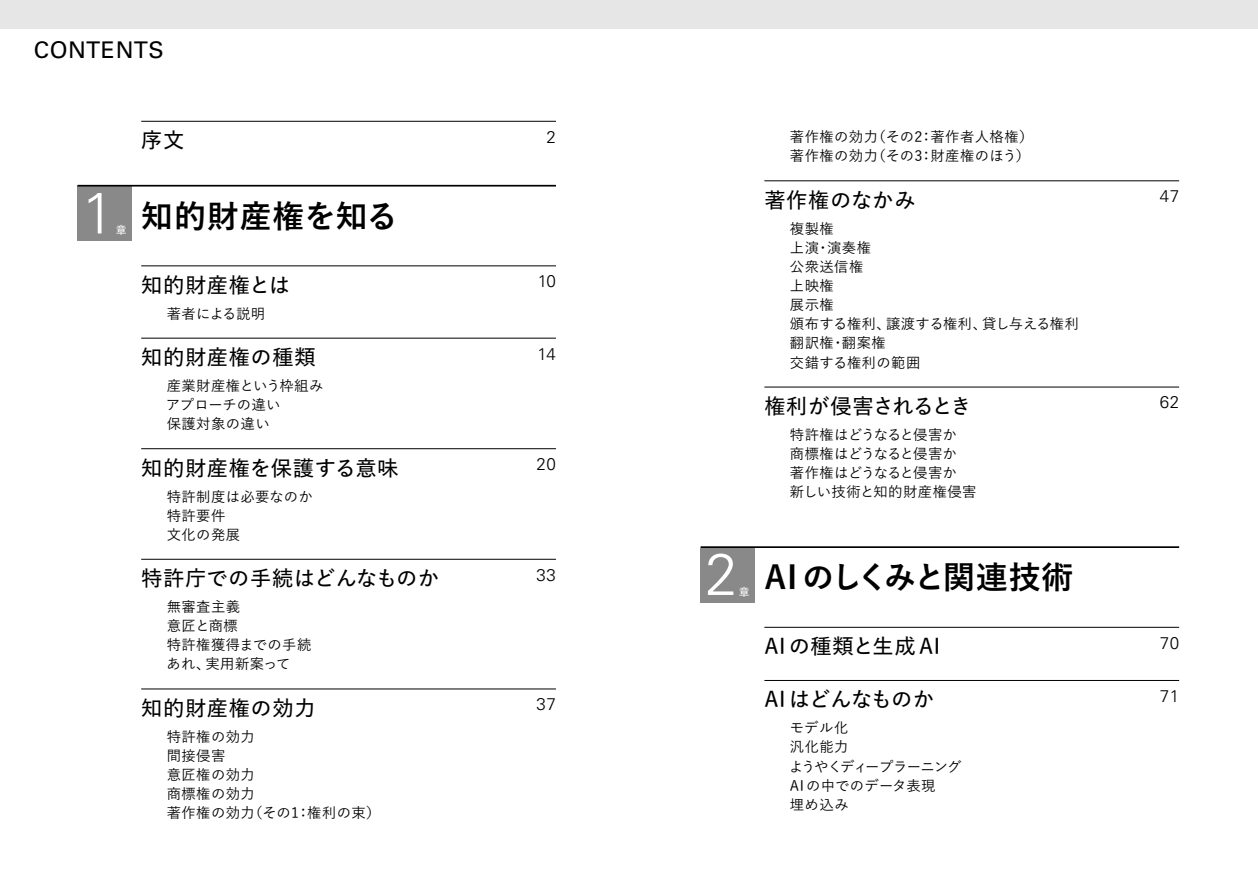
<style>
.page{position:relative;width:1258px;height:894px;background:#fff}
.page>*{position:absolute;margin:0;border:0;box-sizing:border-box;transform-origin:0 0}
.t1{font:300 58.5px "Univers LT Std";color:#fff}
.t2{font:700 31.95px "Yu Go Pr 6 N";letter-spacing:-.07em;color:#000}
.t3{font:700 31.95px "Yu Go Pr 6 N";letter-spacing:.03em;color:#000}
.t4{font:22.95px "Univers LT Std";letter-spacing:.03em;color:#000}
.t5{font:600 21.3px "Yu Go Pr 6 N";letter-spacing:.025em;color:#000}
.t6{font:600 21.3px "Yu Go Pr 6 N";letter-spacing:-.04em;color:#000}
.t7{font:600 21.3px "Yu Go Pr 6 N";letter-spacing:-.03em;color:#000}
.t8{font:300 16.95px "Univers LT Std";letter-spacing:.03em;color:#000}
.t9{font:500 14.4px/19.2px "Yu Go Pr 6 N";letter-spacing:.03em;color:#000}
.t10{font:500 14.4px/19.2px "Yu Go Pr 6 N";color:#000}
.t11{font:500 14.4px "Yu Go Pr 6 N";letter-spacing:-.005em;color:#000}
.t12{font:600 10.95px "Yu Go Pr 6 N";color:#fff}
</style>
<div class="page">
<hr style="left:141px;top:121px;width:415px;height:1px;background:#000">
<hr style="left:77px;top:185px;width:479px;height:2px;background:#000">
<hr style="left:141px;top:266px;width:415px;height:1px;background:#000">
<hr style="left:141px;top:338px;width:415px;height:1px;background:#000">
<hr style="left:141px;top:448px;width:415px;height:1px;background:#000">
<hr style="left:141px;top:559px;width:415px;height:1px;background:#000">
<hr style="left:141px;top:689px;width:415px;height:1px;background:#000">
<hr style="left:764px;top:181px;width:415px;height:1px;background:#000">
<hr style="left:764px;top:387px;width:415px;height:1px;background:#000">
<hr style="left:700px;top:546px;width:479px;height:2px;background:#000">
<hr style="left:764px;top:627px;width:415px;height:1px;background:#000">
<hr style="left:764px;top:680px;width:415px;height:1px;background:#000">
<div style="left:700px;top:548px;width:55px;height:54px;background:#898989"></div>
<div style="left:77px;top:186px;width:55px;height:55px;background:#898989"></div>
<div style="left:0;top:0;width:1257px;height:28px;background:#e6e6e6"></div>
<h3 class="t4" style="left:34px;top:36px;width:131px">CONTENTS</h3>
<h3 class="t5" style="left:141px;top:121px;width:45px">序文</h3>
<p class="t8" style="left:546px;top:126px;width:11px">2</p>
<h1 class="t1" style="left:82px;top:178px;width:34px">1</h1>
<p class="t12" style="left:116px;top:220px;width:12px">章</p>
<h2 class="t3" style="left:141px;top:198px;width:258px">知的財産権を知る</h2>
<h3 class="t5" style="left:141px;top:265px;width:150px">知的財産権とは</h3>
<p class="t8" style="left:538px;top:271px;width:20px">10</p>
<p class="t11" style="left:167px;top:300px;width:100px">著者による説明</p>
<h3 class="t5" style="left:141px;top:337px;width:176px">知的財産権の種類</h3>
<p class="t8" style="left:537px;top:343px;width:20px">14</p>
<p class="t9" style="left:166px;top:374px;width:159px">産業財産権という枠組みアプローチの違い<br>保護対象の違い</p>
<h3 class="t5" style="left:141px;top:448px;width:259px">知的財産権を保護する意味</h3>
<p class="t8" style="left:536px;top:454px;width:21px">20</p>
<p class="t9" style="left:167px;top:485px;width:147px">特許制度は必要なのか特許要件<br>文化の発展</p>
<h3 class="t5" style="left:141px;top:559px;width:299px">特許庁での手続はどんなものか</h3>
<p class="t8" style="left:536px;top:564px;width:21px">33</p>
<p class="t9" style="left:167px;top:595px;width:146px">無審査主義<br>意匠と商標<br>特許権獲得までの手続あれ、実用新案って</p>
<h3 class="t5" style="left:141px;top:688px;width:176px">知的財産権の効力</h3>
<p class="t8" style="left:536px;top:694px;width:21px">37</p>
<p class="t9" style="left:167px;top:725px;width:215px">特許権の効力<br>間接侵害<br>意匠権の効力<br>商標権の効力<br>著作権の効力（その1：権利の束）</p>
<p class="t9" style="left:790px;top:125px;width:245px">著作権の効力（その2：著作者人格権）著作権の効力（その3：財産権のほう）</p>
<h3 class="t5" style="left:764px;top:180px;width:153px">著作権のなかみ</h3>
<p class="t8" style="left:1159px;top:186px;width:21px">47</p>
<p class="t9" style="left:790px;top:217px;width:291px">複製権<br>上演・演奏権<br>公衆送信権<br>上映権<br>展示権<br>頒布する権利、譲渡する権利、貸し与える権利翻訳権・翻案権<br>交錯する権利の範囲</p>
<h3 class="t6" style="left:764px;top:386px;width:209px">権利が侵害されるとき</h3>
<p class="t8" style="left:1159px;top:392px;width:21px">62</p>
<p class="t9" style="left:790px;top:423px;width:188px">特許権はどうなると侵害か<br>商標権はどうなると侵害か<br>著作権はどうなると侵害か<br>新しい技術と知的財産権侵害</p>
<h1 class="t1" style="left:705px;top:539px;width:34px">2</h1>
<p class="t12" style="left:739px;top:581px;width:12px">章</p>
<h2 class="t2" style="left:764px;top:559px;width:310px">AI のしくみと関連技術</h2>
<h3 class="t5" style="left:764px;top:627px;width:177px">AI の種類と生成 AI</h3>
<p class="t8" style="left:1159px;top:632px;width:21px">70</p>
<h3 class="t7" style="left:764px;top:680px;width:171px">AI はどんなものか</h3>
<p class="t8" style="left:1159px;top:686px;width:21px">71</p>
<p class="t10" style="left:789px;top:717px;width:174px">モデル化<br>汎化能力<br>ようやくディープラーニング<br>AI の中でのデータ表現<br>埋め込み</p>
</div>
